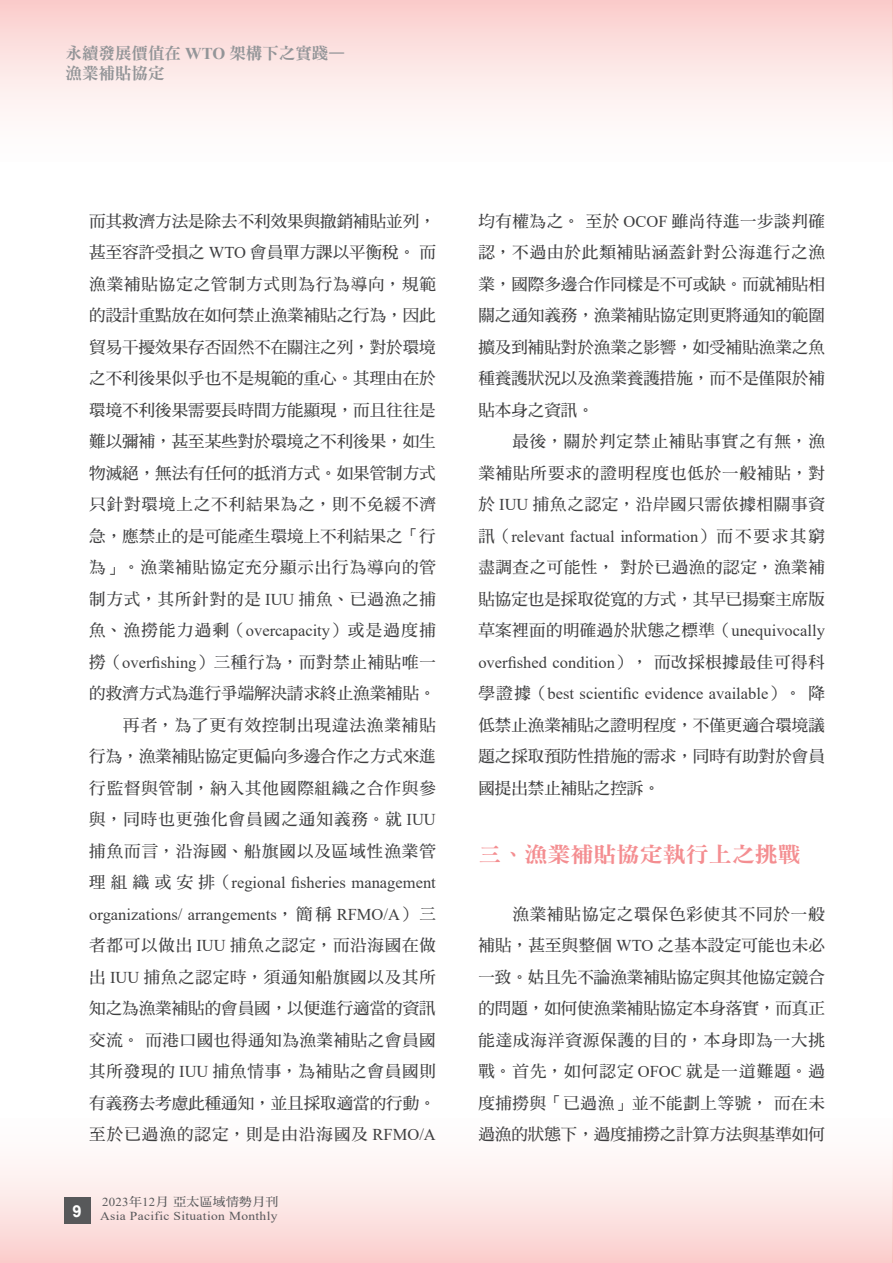
<style>
.page{position:relative;width:893px;height:1263px;background:#fff}
.page>*{position:absolute;margin:0;border:0;box-sizing:border-box;transform-origin:0 0}
.t1{font:21.6px "DF Ming Std W9";color:#f48e91;scale:1.07 1}
.t2{font:16.5px/31.5px "DF Ming Std W7";color:#3e3e3f;text-align:justify}
.t3{font:16.5px/31.5px "Times New Roman";color:#3e3e3f}
.t4{font:16.5px/19.8px "DF Ming Std W9";color:#939598}
.t5{font:700 16.5px "Arial";color:#fff}
.t6{font:12.15px "Times New Roman";letter-spacing:.025em;color:#57585a;scale:1.11 1}
.t7{font:12.15px "DF Ming Std W7";letter-spacing:.025em;color:#57585a;scale:1.06 1}
.s1{font-family:"Times New Roman";font-weight:700}
.s2{font-family:"Times New Roman"}
.s3{font-family:"DF Ming Std W7"}
</style>
<div class="page">
<div style="left:0;top:1119px;width:893px;height:144px;background:linear-gradient(to bottom,#fff,#fad1d0)"></div>
<div style="left:0;top:0;width:893px;height:161px;background:linear-gradient(to bottom,#fad0ce,#fff)"></div>
<div style="left:64px;top:1197px;width:27px;height:26px;background:#57585a"></div>
<svg style="left:892px;top:1119px;width:1px;height:144px"></svg>
<svg style="left:892px;top:0;width:1px;height:161px"></svg>
<p class="t4" style="left:66px;top:43px;width:281px">永續發展價值在 <span class="s1">WTO</span> 架構下之實踐—漁業補貼協定</p>
<p class="t2" style="left:89px;top:205px;width:348px;text-align:right">而其救濟方法是除去不利效果與撤銷補貼並列，甚至容許受損之 <span class="s2">WTO</span> 會員單方課以平衡稅。而漁業補貼協定之管制方式則為行為導向，規範的設計重點放在如何禁止漁業補貼之行為，因此貿易干擾效果存否固然不在關注之列，對於環境之不利後果似乎也不是規範的重心。其理由在於環境不利後果需要長時間方能顯現，而且往往是難以彌補，甚至某些對於環境之不利後果，如生物滅絕，無法有任何的抵消方式。如果管制方式只針對環境上之不利結果為之，則不免緩不濟急，應禁止的是可能產生環境上不利結果之「行為」。漁業補貼協定充分顯示出行為導向的管制方式，其所針對的是 <span class="s2">IUU</span> 捕魚、已過漁之捕魚、漁撈能力過剩（<span class="s2">overcapacity</span>）或是過度捕撈（<span class="s2">overfishing</span>）三種行為，而對禁止補貼唯一的救濟方式為進行爭端解決請求終止漁業補貼。再者，為了更有效控制出現違法漁業補貼<br>行為，漁業補貼協定更偏向多邊合作之方式來進行監督與管制，納入其他國際組織之合作與參與，同時也更強化會員國之通知義務。就 <span class="s2">IUU</span>捕魚而言，沿海國、船旗國以及區域性漁業管</p>
<p class="t3" style="left:89px;top:866px;width:348px"><span class="s3">理組織或安排（</span>regional fisheries management organizations/ arrangements<span class="s3">，簡稱</span> RFMO/A<span class="s3">）三</span></p>
<p class="t2" style="left:89px;top:929px;width:348px">者都可以做出 <span class="s2">IUU</span> 捕魚之認定，而沿海國在做出 <span class="s2">IUU</span> 捕魚之認定時，須通知船旗國以及其所知之為漁業補貼的會員國，以便進行適當的資訊交流。而港口國也得通知為漁業補貼之會員國其所發現的 <span class="s2">IUU</span> 捕魚情事，為補貼之會員國則有義務去考慮此種通知，並且採取適當的行動。至於已過漁的認定，則是由沿海國及 <span class="s2">RFMO/A</span></p>
<p class="t5" style="left:73px;top:1199px;width:11px">9</p>
<p class="t7" style="left:102px;top:1195px;width:168px"><span class="s2">2023</span>年<span class="s2">12</span>月亞太區域情勢月刊</p>
<p class="t6" style="left:100px;top:1207px;width:161px">Asia Pacific Situation Monthly</p>
<p class="t2" style="left:478px;top:205px;width:348px">均有權為之。至於 <span class="s2">OCOF</span> 雖尚待進一步談判確認，不過由於此類補貼涵蓋針對公海進行之漁業，國際多邊合作同樣是不可或缺。而就補貼相關之通知義務，漁業補貼協定則更將通知的範圍擴及到補貼對於漁業之影響，如受補貼漁業之魚種養護狀況以及漁業養護措施，而不是僅限於補貼本身之資訊。</p>
<p class="t2" style="left:478px;top:425px;width:348px;text-indent:34px">最後，關於判定禁止補貼事實之有無，漁業補貼所要求的證明程度也低於一般補貼，對於 <span class="s2">IUU</span> 捕魚之認定，沿岸國只需依據相關事資</p>
<p class="t3" style="left:478px;top:520px;width:348px"><span class="s3">訊（</span>relevant factual information<span class="s3">）而不要求其窮</span></p>
<p class="t2" style="left:478px;top:551px;width:348px">盡調查之可能性，對於已過漁的認定，漁業補貼協定也是採取從寬的方式，其早已揚棄主席版草案裡面的明確過於狀態之標準（<span class="s2">unequivocally</span></p>
<p class="t3" style="left:478px;top:646px;width:348px">overfished condition<span class="s3">），而改採根據最佳可得科學證據（</span>best scientific evidence available<span class="s3">）。降</span></p>
<p class="t2" style="left:478px;top:709px;width:348px">低禁止漁業補貼之證明程度，不僅更適合環境議題之採取預防性措施的需求，同時有助對於會員國提出禁止補貼之控訴。</p>
<h1 class="t1" style="left:478px;top:843px;width:303px">三、漁業補貼協定執行上之挑戰</h1>
<p class="t2" style="left:478px;top:898px;width:348px;text-indent:34px">漁業補貼協定之環保色彩使其不同於一般補貼，甚至與整個 <span class="s2">WTO</span> 之基本設定可能也未必一致。姑且先不論漁業補貼協定與其他協定競合的問題，如何使漁業補貼協定本身落實，而真正能達成海洋資源保護的目的，本身即為一大挑戰。首先，如何認定 <span class="s2">OFOC</span> 就是一道難題。過度捕撈與「已過漁」並不能劃上等號，而在未過漁的狀態下，過度捕撈之計算方法與基準如何</p>
</div>
